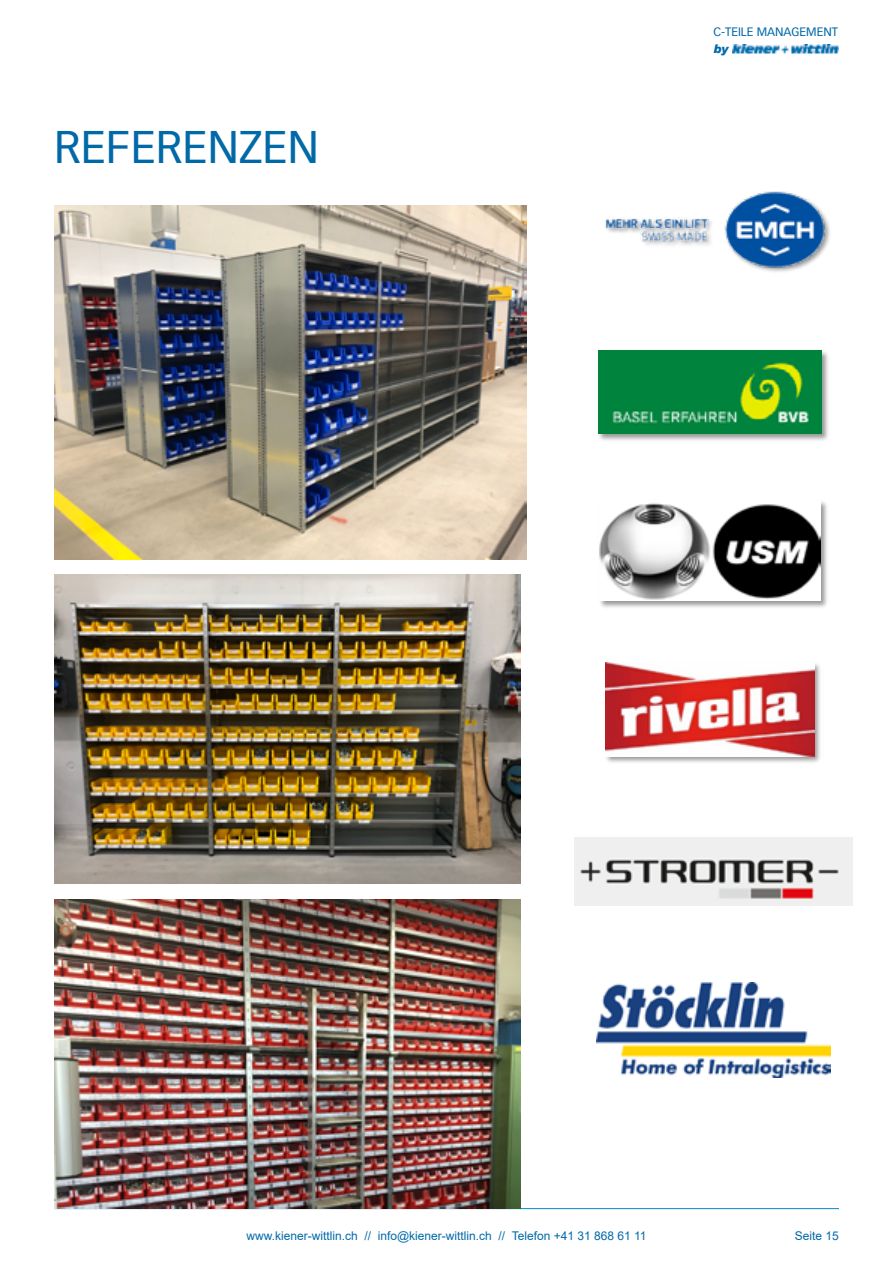
<style>
.page{position:relative;width:893px;height:1263px;background:#fff}
.page>*{position:absolute;margin:0;border:0;box-sizing:border-box;transform-origin:0 0}
.t1{font:45px "Vectora LT Pro";color:#0069a8}
.t2{font:12px "Arial";color:#0069a8}
.t3{font:12px "Vectora LT Std";color:#0069a8}
.t4{font:italic 900 12px "Arial";color:#0069a8}
</style>
<div class="page">
<hr style="left:54px;top:1208px;width:785px;height:1px;background:#008bcb">
<img style="left:732px;top:45px;width:107px;height:9px">
<img style="left:54px;top:205px;width:472px;height:354px">
<img style="left:54px;top:575px;width:466px;height:309px">
<img style="left:54px;top:899px;width:466px;height:309px">
<img style="left:605px;top:191px;width:225px;height:81px">
<img style="left:598px;top:350px;width:230px;height:91px">
<img style="left:599px;top:350px;width:223px;height:84px">
<img style="left:599px;top:501px;width:228px;height:107px">
<img style="left:600px;top:501px;width:221px;height:100px">
<img style="left:605px;top:662px;width:215px;height:101px">
<img style="left:606px;top:663px;width:208px;height:93px">
<img style="left:575px;top:837px;width:277px;height:69px">
<img style="left:596px;top:983px;width:234px;height:94px">
<h1 class="t1" style="left:54px;top:119px;width:267px">REFERENZEN</h1>
<p class="t3" style="left:713px;top:25px;width:126px">C-TEILE MANAGEMENT</p>
<p class="t4" style="left:713px;top:41px;width:17px">by</p>
<p class="t2" style="left:246px;top:1227px;width:402px">www.kiener-wittlin.ch // info@kiener-wittlin.ch // Telefon +41 31 868 61 11</p>
<p class="t2" style="left:795px;top:1227px;width:46px">Seite 15</p>
</div>
